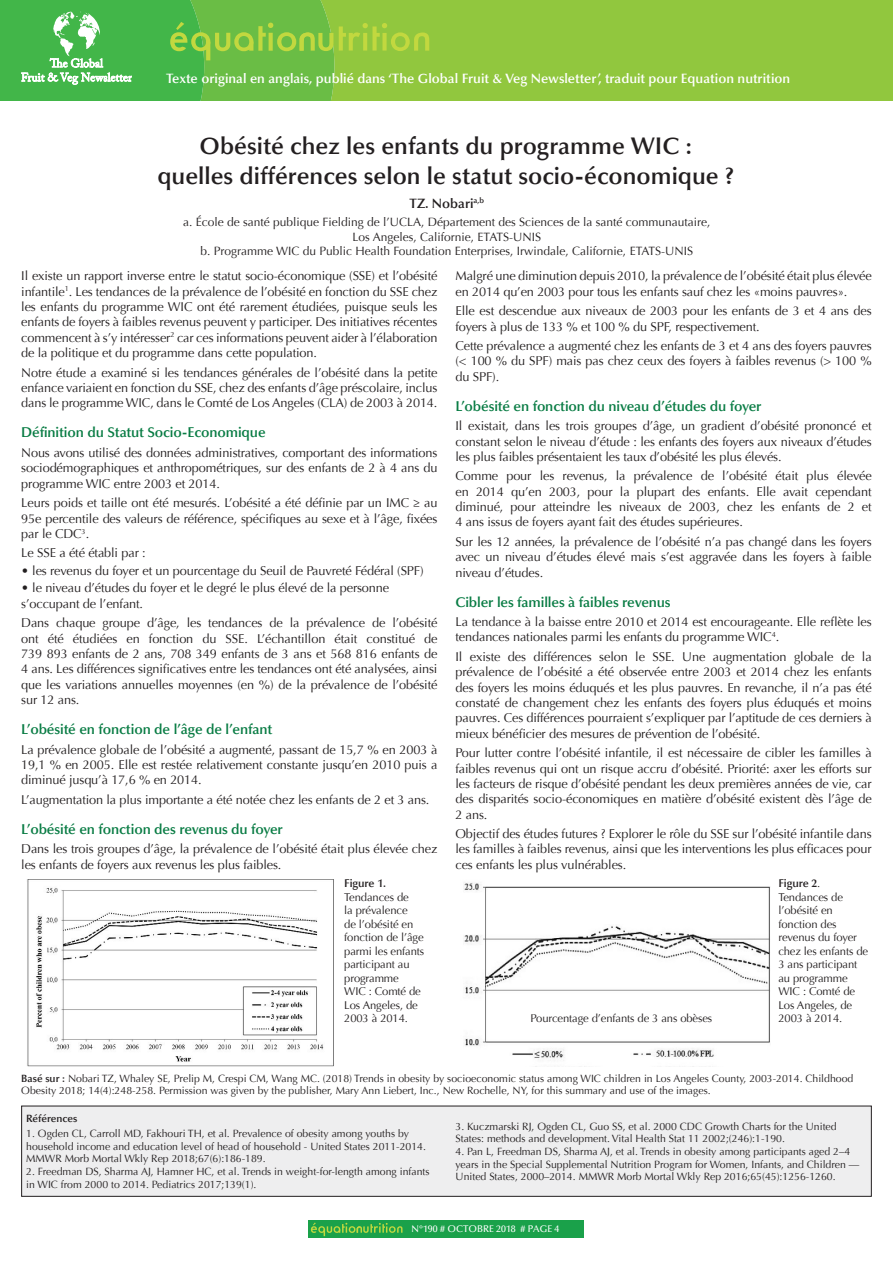
<style>
.page{position:relative;width:893px;height:1263px;background:#fff}
.page>*{position:absolute;margin:0;border:0;box-sizing:border-box;transform-origin:0 0}
.t1{font:600 24px/30px "Optima LT Std";color:#231f20;text-align:center}
.t2{font:600 14.25px "Optima LT Std";letter-spacing:-.01em;color:#097c44}
.t3{font:600 13.5px "Optima LT Std";color:#fff}
.t4{font:600 13.5px "Optima LT Std";color:#231f20}
.t5{font:12.75px/15.3px "Optima LT Std";letter-spacing:-.01em;color:#231f20;text-align:justify}
.t6{font:12px/14.4px "Optima LT Std";color:#231f20;text-align:center}
.t7{font:11.25px/13.5px "Optima LT Std";letter-spacing:-.01em;color:#231f20}
.t8{font:600 11.25px "Optima LT Std";letter-spacing:-.01em;color:#231f20}
.t9{font:10.5px/12.6px "Optima LT Std";color:#231f20}
.t10{font:600 10.5px "Optima LT Std";color:#231f20}
.t11{font:500 9.75px "Optima";color:#fff}
.s1{font-weight:600}
</style>
<div class="page">
<div style="left:309px;top:1220px;width:275px;height:18px;background:#1aa14a"></div>
<svg style="left:311px;top:1222px;width:91px;height:14px"></svg>
<div style="left:22px;top:1106px;width:849px;height:90px;background:#eeeeef"></div>
<div style="left:21px;top:1106px;width:851px;height:91px;border:1px solid #231f20"></div>
<div style="left:429px;top:0;width:464px;height:101px;background:#91c73e"></div>
<svg style="left:0;top:0;width:429px;height:101px;background:#6bbf4b"></svg>
<img style="left:27px;top:879px;width:307px;height:188px">
<img style="left:464px;top:883px;width:306px;height:184px">
<p class="t3" style="left:166px;top:70px;width:626px">Texte original en anglais, publié dans ‘The Global Fruit &amp; Veg Newsletter’, traduit pour Equation nutrition</p>
<h1 class="t1" style="left:157px;top:131px;width:578px">Obésité chez les enfants du programme WIC :<br>quelles différences selon le statut socio-économique ?</h1>
<p class="t4" style="left:410px;top:196px;width:76px">TZ. Nobari<sup>a,b</sup></p>
<p class="t6" style="left:183px;top:215px;width:529px">a. École de santé publique Fielding de l’UCLA, Département des Sciences de la santé communautaire,<br>Los Angeles, Californie, ETATS-UNIS<br>b. Programme WIC du Public Health Foundation Enterprises, Irwindale, Californie, ETATS-UNIS</p>
<p class="t5" style="left:21px;top:269px;width:418px">Il existe un rapport inverse entre le statut socio-économique (SSE) et l’obésité infantile<sup>1</sup>. Les tendances de la prévalence de l’obésité en fonction du SSE chez les enfants du programme WIC ont été rarement étudiées, puisque seuls les enfants de foyers à faibles revenus peuvent y participer. Des initiatives récentes commencent à s’y intéresser<sup>2</sup> car ces informations peuvent aider à l’élaboration de la politique et du programme dans cette population.</p>
<p class="t5" style="left:21px;top:365px;width:418px">Notre étude a examiné si les tendances générales de l’obésité dans la petite enfance variaient en fonction du SSE, chez des enfants d’âge préscolaire, inclus dans le programme WIC, dans le Comté de Los Angeles (CLA) de 2003 à 2014.</p>
<p class="t2" style="left:21px;top:424px;width:246px">Définition du Statut Socio-Economique</p>
<p class="t5" style="left:21px;top:445px;width:418px">Nous avons utilisé des données administratives, comportant des informations sociodémographiques et anthropométriques, sur des enfants de 2 à 4 ans du programme WIC entre 2003 et 2014.</p>
<p class="t5" style="left:21px;top:495px;width:418px">Leurs poids et taille ont été mesurés. L’obésité a été définie par un IMC ≥ au 95e percentile des valeurs de référence, spécifiques au sexe et à l’âge, fixées par le CDC<sup>3</sup>.</p>
<p class="t5" style="left:21px;top:546px;width:126px">Le SSE a été établi par :</p>
<p class="t5" style="left:21px;top:563px;width:404px">• les revenus du foyer et un pourcentage du Seuil de Pauvreté Fédéral (SPF)</p>
<p class="t5" style="left:21px;top:581px;width:369px">• le niveau d’études du foyer et le degré le plus élevé de la personne s’occupant de l’enfant.</p>
<p class="t5" style="left:21px;top:616px;width:418px">Dans chaque groupe d’âge, les tendances de la prévalence de l’obésité ont été étudiées en fonction du SSE. L’échantillon était constitué de 739 893 enfants de 2 ans, 708 349 enfants de 3 ans et 568 816 enfants de 4 ans. Les différences significatives entre les tendances ont été analysées, ainsi que les variations annuelles moyennes (en %) de la prévalence de l’obésité sur 12 ans.</p>
<p class="t2" style="left:21px;top:721px;width:253px">L’obésité en fonction de l’âge de l’enfant</p>
<p class="t5" style="left:21px;top:742px;width:418px">La prévalence globale de l’obésité a augmenté, passant de 15,7 % en 2003 à 19,1 % en 2005. Elle est restée relativement constante jusqu’en 2010 puis a diminué jusqu’à 17,6 % en 2014.</p>
<p class="t5" style="left:21px;top:792px;width:410px">L’augmentation la plus importante a été notée chez les enfants de 2 et 3 ans.</p>
<p class="t2" style="left:21px;top:821px;width:263px">L’obésité en fonction des revenus du foyer</p>
<p class="t5" style="left:21px;top:842px;width:418px">Dans les trois groupes d’âge, la prévalence de l’obésité était plus élevée chez les enfants de foyers aux revenus les plus faibles.</p>
<p class="t5" style="left:455px;top:269px;width:418px">Malgré une diminution depuis 2010, la prévalence de l’obésité était plus élevée en 2014 qu’en 2003 pour tous les enfants sauf chez les «moins pauvres».</p>
<p class="t5" style="left:455px;top:303px;width:418px">Elle est descendue aux niveaux de 2003 pour les enfants de 3 et 4 ans des foyers à plus de 133 % et 100 % du SPF, respectivement.</p>
<p class="t5" style="left:455px;top:338px;width:418px">Cette prévalence a augmenté chez les enfants de 3 et 4 ans des foyers pauvres (&lt; 100 % du SPF) mais pas chez ceux des foyers à faibles revenus (&gt; 100 % du SPF).</p>
<p class="t2" style="left:455px;top:398px;width:307px">L’obésité en fonction du niveau d’études du foyer</p>
<p class="t5" style="left:455px;top:419px;width:418px">Il existait, dans les trois groupes d’âge, un gradient d’obésité prononcé et constant selon le niveau d’étude : les enfants des foyers aux niveaux d’études les plus faibles présentaient les taux d’obésité les plus élevés.</p>
<p class="t5" style="left:455px;top:469px;width:418px">Comme pour les revenus, la prévalence de l’obésité était plus élevée en 2014 qu’en 2003, pour la plupart des enfants. Elle avait cependant diminué, pour atteindre les niveaux de 2003, chez les enfants de 2 et 4 ans issus de foyers ayant fait des études supérieures.</p>
<p class="t5" style="left:455px;top:534px;width:418px">Sur les 12 années, la prévalence de l’obésité n’a pas changé dans les foyers avec un niveau d’études élevé mais s’est aggravée dans les foyers à faible niveau d’études.</p>
<p class="t2" style="left:455px;top:594px;width:217px">Cibler les familles à faibles revenus</p>
<p class="t5" style="left:455px;top:614px;width:418px">La tendance à la baisse entre 2010 et 2014 est encourageante. Elle reflète les tendances nationales parmi les enfants du programme WIC<sup>4</sup>.</p>
<p class="t5" style="left:455px;top:649px;width:418px">Il existe des différences selon le SSE. Une augmentation globale de la prévalence de l’obésité a été observée entre 2003 et 2014 chez les enfants des foyers les moins éduqués et les plus pauvres. En revanche, il n’a pas été constaté de changement chez les enfants des foyers plus éduqués et moins pauvres. Ces différences pourraient s’expliquer par l’aptitude de ces derniers à mieux bénéficier des mesures de prévention de l’obésité.</p>
<p class="t5" style="left:455px;top:745px;width:418px">Pour lutter contre l’obésité infantile, il est nécessaire de cibler les familles à faibles revenus qui ont un risque accru d’obésité. Priorité: axer les efforts sur les facteurs de risque d’obésité pendant les deux premières années de vie, car des disparités socio-économiques en matière d’obésité existent dès l’âge de 2 ans.</p>
<p class="t5" style="left:455px;top:826px;width:418px">Objectif des études futures ? Explorer le rôle du SSE sur l’obésité infantile dans les familles à faibles revenus, ainsi que les interventions les plus efficaces pour ces enfants les plus vulnérables.</p>
<p class="t8" style="left:344px;top:877px;width:43px">Figure 1.</p>
<p class="t7" style="left:344px;top:891px;width:82px">Tendances de<br>la prévalence<br>de l’obésité en fonction de l’âge parmi les enfants participant au programme<br>WIC : Comté de<br>Los Angeles, de<br>2003 à 2014.</p>
<p class="t7" style="left:778px;top:877px;width:91px"><span class="s1">Figure 2</span>.<br>Tendances de l’obésité en fonction des revenus du foyer chez les enfants de<br>3 ans participant au programme<br>WIC : Comté de<br>Los Angeles, de</p>
<p class="t7" style="left:531px;top:1012px;width:183px">Pourcentage d’enfants de 3 ans obèses</p>
<p class="t7" style="left:778px;top:1012px;width:65px">2003 à 2014.</p>
<p class="t9" style="left:21px;top:1072px;width:834px"><span class="s1">Basé sur :</span> Nobari TZ, Whaley SE, Prelip M, Crespi CM, Wang MC. (2018) Trends in obesity by socioeconomic status among WIC children in Los Angeles County, 2003-2014. Childhood<br>Obesity 2018; 14(4):248-258. Permission was given by the publisher, Mary Ann Liebert, Inc., New Rochelle, NY, for this summary and use of the images.</p>
<p class="t10" style="left:26px;top:1113px;width:53px">Références</p>
<p class="t9" style="left:26px;top:1127px;width:401px">1. Ogden CL, Carroll MD, Fakhouri TH, et al. Prevalence of obesity among youths by household income and education level of head of household - United States 2011-2014.<br>MMWR Morb Mortal Wkly Rep 2018;67(6):186-189.</p>
<p class="t9" style="left:26px;top:1165px;width:405px">2. Freedman DS, Sharma AJ, Hamner HC, et al. Trends in weight-for-length among infants in WIC from 2000 to 2014. Pediatrics 2017;139(1).</p>
<p class="t9" style="left:455px;top:1120px;width:383px">3. Kuczmarski RJ, Ogden CL, Guo SS, et al. 2000 CDC Growth Charts for the United<br>States: methods and development. Vital Health Stat 11 2002;(246):1-190.</p>
<p class="t9" style="left:455px;top:1145px;width:405px">4. Pan L, Freedman DS, Sharma AJ, et al. Trends in obesity among participants aged 2–4 years in the Special Supplemental Nutrition Program for Women, Infants, and Children —<br>United States, 2000–2014. MMWR Morb Mortal Wkly Rep 2016;65(45):1256-1260.</p>
<p class="t11" style="left:412px;top:1225px;width:149px">N°190 # OCTOBRE 2018 # PAGE 4</p>
</div>
